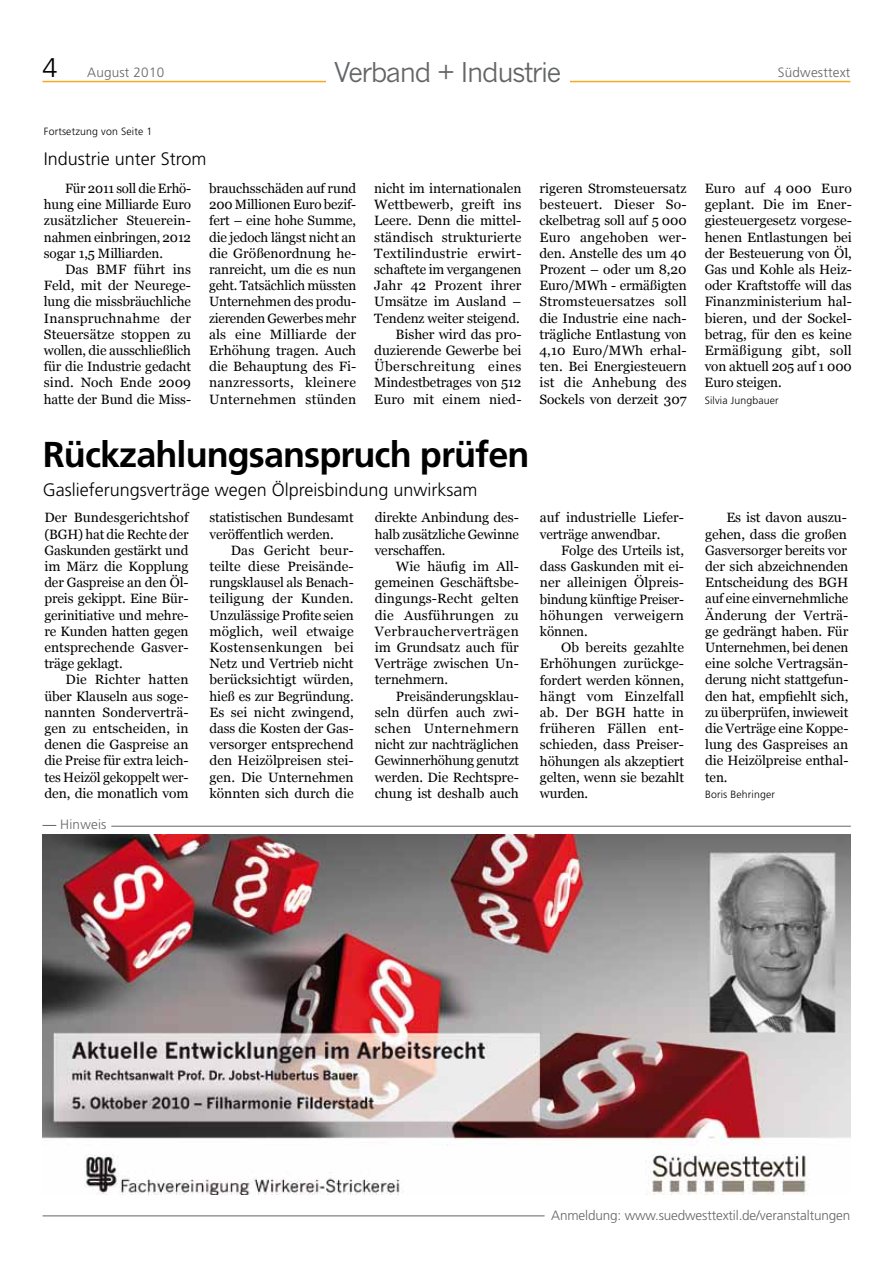
<style>
.page{position:relative;width:893px;height:1263px;background:#fff}
.page>*{position:absolute;margin:0;border:0;box-sizing:border-box;transform-origin:0 0}
.t1{font:700 36px "Frutiger LT Std";letter-spacing:-.025em;color:#000}
.t2{font:27px "News Gothic MT Pro";letter-spacing:-.05em;color:#646567}
.t3{font:300 18px "Frutiger LT Std";color:#000}
.t4{font:13.5px/16.2px "Georgia";letter-spacing:-.005em;color:#000;text-align:justify}
.t5{font:300 13.5px "Frutiger LT Std";letter-spacing:-.01em;color:#646567}
.t6{font:300 13.5px "Frutiger LT Std";letter-spacing:.015em;color:#646567}
.t7{font:300 10.5px "Frutiger LT Std";letter-spacing:.015em;color:#000}
.s1{font-size:27px;color:#000}
.s2{font-style:inherit}
</style>
<div class="page">
<hr style="left:43px;top:81px;width:807px;height:1px;background:#f6a924">
<div style="left:326px;top:62px;width:243px;height:27px;background:#fff"></div>
<img style="left:43px;top:835px;width:808px;height:360px">
<hr style="left:111px;top:826px;width:740px;height:1px;background:#646567">
<svg style="left:43px;top:825px;width:13px;height:1px"></svg>
<hr style="left:43px;top:1215px;width:502px;height:1px;background:#646567">
<p class="t6" style="left:43px;top:65px;width:123px"><span class="s1">4</span> August 2010</p>
<h2 class="t2" style="left:334px;top:56px;width:229px">Verband + Industrie</h2>
<p class="t6" style="left:778px;top:65px;width:74px">Südwesttext</p>
<p class="t7" style="left:44px;top:126px;width:110px">Fortsetzung von Seite 1</p>
<h3 class="t3" style="left:44px;top:149px;width:164px">Industrie unter Strom</h3>
<p class="t4" style="left:44px;top:180px;width:149px;text-indent:21px">Für 2011 soll die Erhö&shy;hung eine Milliarde Euro zusätzlicher Steuerein&shy;nahmen einbringen, 2012 sogar 1,5 Milliarden.</p>
<p class="t4" style="left:44px;top:261px;width:149px;text-indent:21px">Das BMF führt ins Feld, mit der Neurege&shy;lung die missbräuchliche Inanspruchnahme der Steuersätze stoppen zu wollen, die ausschließlich für die Industrie gedacht sind. Noch Ende 2009 hatte der Bund die Miss-</p>
<p class="t4" style="left:209px;top:180px;width:149px">brauchsschäden auf rund 200 Millionen Euro bezif&shy;fert – eine hohe Summe, die jedoch längst nicht an die Größenordnung he&shy;ranreicht, um die es nun geht. Tatsächlich müssten Unternehmen des produ&shy;zierenden Gewerbes mehr als eine Milliarde der Erhöhung tragen. Auch die Behauptung des Fi&shy;nanzressorts, kleinere Unternehmen stünden</p>
<p class="t4" style="left:374px;top:180px;width:149px;text-align:right">nicht im internationalen<br>Wettbewerb, greift ins<br>Leere. Denn die mittel&shy;ständisch strukturierte<br>Textilindustrie erwirt&shy;schaftete im vergangenen<br>Jahr 42 Prozent ihrer<br>Umsätze im Ausland –<br>Tendenz weiter steigend.<br>Bisher wird das pro&shy;duzierende Gewerbe bei<br>Überschreitung eines<br>Mindestbetrages von 512<br>Euro mit einem nied-</p>
<p class="t4" style="left:539px;top:180px;width:149px">rigeren Stromsteuersatz besteuert. Dieser So&shy;ckelbetrag soll auf 5 000<br>Euro angehoben wer&shy;den. Anstelle des um 40<br>Prozent – oder um 8,20<br>Euro/MWh - ermäßigten Stromsteuersatzes soll die Industrie eine nach&shy;trägliche Entlastung von 4,10 Euro/MWh erhal&shy;ten. Bei Energiesteuern ist die Anhebung des Sockels von derzeit 307</p>
<p class="t4" style="left:705px;top:180px;width:149px">Euro auf 4 000 Euro geplant. Die im Ener&shy;giesteuergesetz vorgese&shy;henen Entlastungen bei der Besteuerung von Öl, Gas und Kohle als Heiz&shy;oder Kraftstoffe will das Finanzministerium hal&shy;bieren, und der Sockel&shy;betrag, für den es keine Ermäßigung gibt, soll von aktuell 205 auf 1 000<br>Euro steigen.</p>
<p class="t7" style="left:705px;top:394px;width:76px">Silvia Jungbauer</p>
<h1 class="t1" style="left:43px;top:434px;width:488px">Rückzahlungsanspruch prüfen</h1>
<h3 class="t3" style="left:43px;top:479px;width:436px">Gaslieferungsverträge wegen Ölpreisbindung unwirksam</h3>
<p class="t4" style="left:44px;top:510px;width:146px">Der Bundesgerichtshof (BGH) hat die Rechte der Gaskunden gestärkt und im März die Kopplung der Gaspreise an den Öl&shy;preis gekippt. Eine Bür&shy;gerinitiative und mehre&shy;re Kunden hatten gegen entsprechende Gasver&shy;träge geklagt.</p>
<p class="t4" style="left:44px;top:672px;width:146px;text-indent:21px">Die Richter hatten über Klauseln aus soge&shy;nannten Sonderverträ&shy;gen zu entscheiden, in denen die Gaspreise an die Preise für extra leich&shy;tes Heizöl gekoppelt wer&shy;den, die monatlich vom</p>
<p class="t4" style="left:210px;top:510px;width:146px">statistischen Bundesamt veröffentlich werden.</p>
<p class="t4" style="left:210px;top:542px;width:146px;text-indent:21px">Das Gericht beur&shy;teilte diese Preisände&shy;rungsklausel als Benach&shy;teiligung der Kunden.<br>Unzulässige Profite seien möglich, weil etwaige Kostensenkungen bei Netz und Vertrieb nicht berücksichtigt würden, hieß es zur Begründung.<br>Es sei nicht zwingend, dass die Kosten der Gas&shy;versorger entsprechend den Heizölpreisen stei&shy;gen. Die Unternehmen könnten sich durch die</p>
<p class="t4" style="left:375px;top:510px;width:146px">direkte Anbindung des&shy;halb zusätzliche Gewinne verschaffen.</p>
<p class="t4" style="left:375px;top:558px;width:146px;text-indent:21px">Wie häufig im All&shy;gemeinen Geschäftsbe&shy;dingungs-Recht gelten die Ausführungen zu Verbraucherverträgen im Grundsatz auch für Verträge zwischen Un&shy;ternehmern.</p>
<p class="t4" style="left:375px;top:688px;width:146px;text-indent:21px">Preisänderungsklau&shy;seln dürfen auch zwi&shy;schen Unternehmern nicht zur nachträglichen Gewinnerhöhung genutzt werden. Die Rechtspre&shy;chung ist deshalb auch</p>
<p class="t5" style="left:60px;top:817px;width:48px"><span class="s2">H</span>inweis</p>
<p class="t4" style="left:540px;top:509px;width:146px">auf industrielle Liefer&shy;verträge anwendbar.</p>
<p class="t4" style="left:540px;top:542px;width:146px;text-indent:21px">Folge des Urteils ist, dass Gaskunden mit ei&shy;ner alleinigen Ölpreis&shy;bindung künftige Preiser&shy;höhungen verweigern können.</p>
<p class="t4" style="left:540px;top:639px;width:146px;text-indent:21px">Ob bereits gezahlte Erhöhungen zurückge&shy;fordert werden können, hängt vom Einzelfall ab. Der BGH hatte in früheren Fällen ent&shy;schieden, dass Preiser&shy;höhungen als akzeptiert gelten, wenn sie bezahlt wurden.</p>
<p class="t4" style="left:705px;top:510px;width:145px;text-indent:21px">Es ist davon auszu&shy;gehen, dass die großen Gasversorger bereits vor der sich abzeichnenden Entscheidung des BGH auf eine einvernehmliche Änderung der Verträ&shy;ge gedrängt haben. Für Unternehmen, bei denen eine solche Vertragsän&shy;derung nicht stattgefun&shy;den hat, empfiehlt sich, zu überprüfen, inwieweit die Verträge eine Koppe&shy;lung des Gaspreises an die Heizölpreise enthal&shy;ten.</p>
<p class="t7" style="left:705px;top:788px;width:71px">Boris Behringer</p>
<p class="t5" style="left:551px;top:1208px;width:300px">Anmeldung: www.suedwesttextil.de/veranstaltungen</p>
</div>
